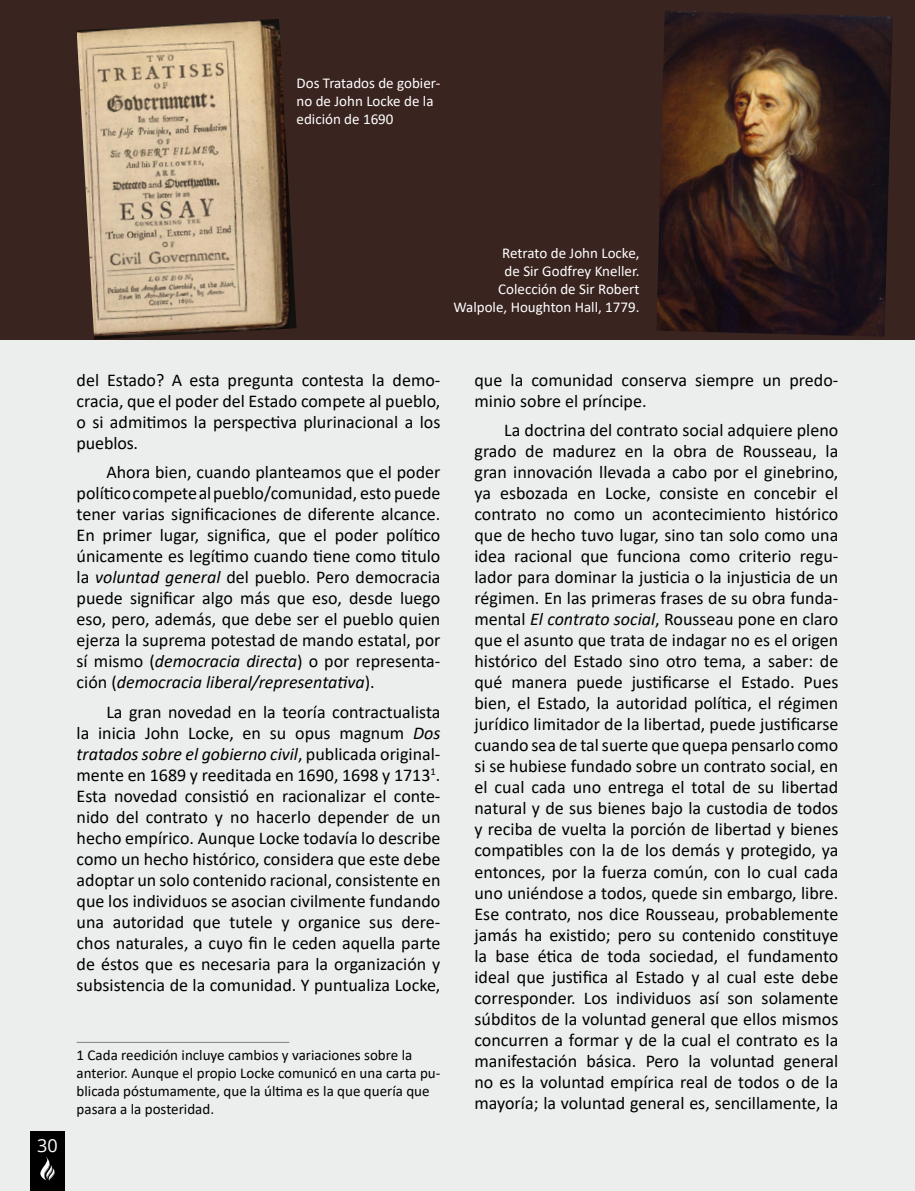
<style>
.page{position:relative;width:915px;height:1191px;background:#fff}
.page>*{position:absolute;margin:0;border:0;box-sizing:border-box;transform-origin:0 0}
.t1{font:18px/21px "Calibri";color:#000;text-align:justify}
.t2{font:18px "Open Sans";color:#fff}
.t3{font:15px/18px "Calibri";color:#000}
.t4{font:15px/18px "Calibri";color:#fff;text-align:right}
.s1{font-style:italic}
</style>
<div class="page">
<div style="left:0;top:0;width:914px;height:1191px;background:#eceded"></div>
<div style="left:31px;top:1131px;width:34px;height:60px;background:#000"></div>
<svg style="left:40px;top:1157px;width:15px;height:23px"></svg>
<div style="left:0;top:0;width:914px;height:340px;background:#39241f"></div>
<hr style="left:77px;top:1041px;width:212px;height:2px;background:#87888a">
<img style="left:657px;top:11px;width:235px;height:326px">
<img style="left:77px;top:19px;width:219px;height:321px">
<p class="t4" style="left:296px;top:73px;width:145px;text-align:left">Dos Tratados de gobier&shy;no de John Locke de la edición de 1690</p>
<p class="t4" style="left:453px;top:244px;width:188px">Retrato de John Locke,<br>de Sir Godfrey Kneller.<br>Colección de Sir Robert<br>Walpole, Houghton Hall, 1779.</p>
<p class="t1" style="left:77px;top:369px;width:365px">del Estado? A esta pregunta contesta la demo&shy;cracia, que el poder del Estado compete al pueblo, o si admitimos la perspectiva plurinacional a los pueblos.</p>
<p class="t1" style="left:77px;top:461px;width:365px;text-indent:30px">Ahora bien, cuando planteamos que el poder político compete al pueblo/comunidad, esto puede tener varias significaciones de diferente alcance.<br>En primer lugar, significa, que el poder político únicamente es legítimo cuando tiene como titulo la <span class="s1">voluntad general</span> del pueblo. Pero democracia puede significar algo más que eso, desde luego eso, pero, además, que debe ser el pueblo quien ejerza la suprema potestad de mando estatal, por sí mismo (<span class="s1">democracia directa</span>) o por representa&shy;ción (<span class="s1">democracia liberal/representativa</span>).</p>
<p class="t1" style="left:77px;top:701px;width:365px;text-indent:30px">La gran novedad en la teoría contractualista la inicia John Locke, en su opus magnum <span class="s1">Dos tratados sobre el gobierno civil</span>, publicada original&shy;mente en 1689 y reeditada en 1690, 1698 y 1713<sup>1</sup>.<br>Esta novedad consistió en racionalizar el conte&shy;nido del contrato y no hacerlo depender de un hecho empírico. Aunque Locke todavía lo describe como un hecho histórico, considera que este debe adoptar un solo contenido racional, consistente en que los individuos se asocian civilmente fundando una autoridad que tutele y organice sus dere&shy;chos naturales, a cuyo fin le ceden aquella parte de éstos que es necesaria para la organización y subsistencia de la comunidad. Y puntualiza Locke,</p>
<p class="t2" style="left:37px;top:1133px;width:22px">30</p>
<p class="t3" style="left:77px;top:1046px;width:365px">1 Cada reedición incluye cambios y variaciones sobre la anterior. Aunque el propio Locke comunicó en una carta pu&shy;blicada póstumamente, que la última es la que quería que pasara a la posteridad.</p>
<p class="t1" style="left:474px;top:369px;width:365px">que la comunidad conserva siempre un predo&shy;minio sobre el príncipe.</p>
<p class="t1" style="left:474px;top:419px;width:365px;text-indent:30px">La doctrina del contrato social adquiere pleno grado de madurez en la obra de Rousseau, la gran innovación llevada a cabo por el ginebrino, ya esbozada en Locke, consiste en concebir el contrato no como un acontecimiento histórico que de hecho tuvo lugar, sino tan solo como una idea racional que funciona como criterio regu&shy;lador para dominar la justicia o la injusticia de un régimen. En las primeras frases de su obra funda&shy;mental <span class="s1">El contrato social</span>, Rousseau pone en claro que el asunto que trata de indagar no es el origen histórico del Estado sino otro tema, a saber: de qué manera puede justificarse el Estado. Pues bien, el Estado, la autoridad política, el régimen jurídico limitador de la libertad, puede justificarse cuando sea de tal suerte que quepa pensarlo como si se hubiese fundado sobre un contrato social, en el cual cada uno entrega el total de su libertad natural y de sus bienes bajo la custodia de todos y reciba de vuelta la porción de libertad y bienes compatibles con la de los demás y protegido, ya entonces, por la fuerza común, con lo cual cada uno uniéndose a todos, quede sin embargo, libre.<br>Ese contrato, nos dice Rousseau, probablemente jamás ha existido; pero su contenido constituye la base ética de toda sociedad, el fundamento ideal que justifica al Estado y al cual este debe corresponder. Los individuos así son solamente súbditos de la voluntad general que ellos mismos concurren a formar y de la cual el contrato es la manifestación básica. Pero la voluntad general no es la voluntad empírica real de todos o de la mayoría; la voluntad general es, sencillamente, la</p>
</div>
